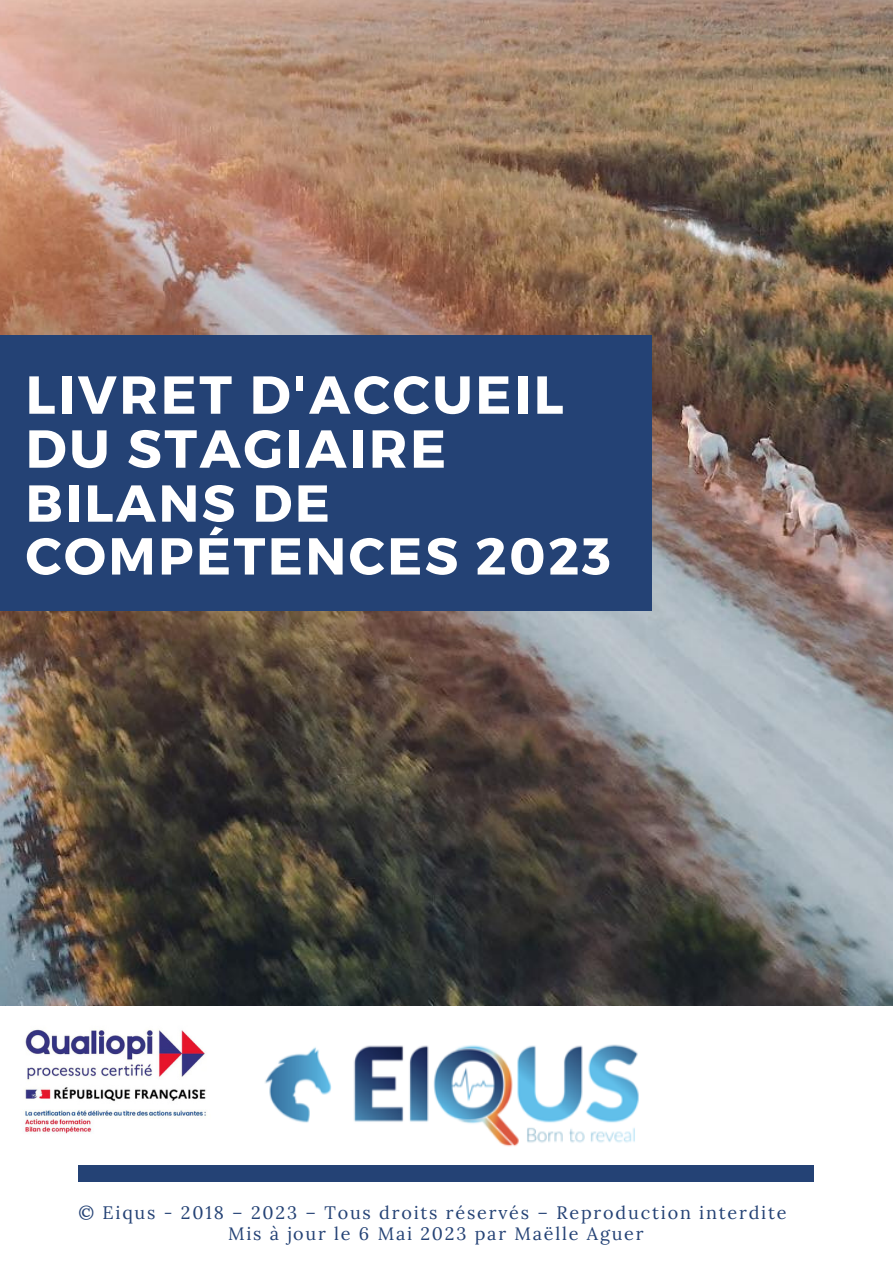
<style>
.page{position:relative;width:893px;height:1264px;background:#fff}
.page>*{position:absolute;margin:0;border:0;box-sizing:border-box;transform-origin:0 0}
.t1{font:700 53.4px "Montserrat";letter-spacing:.05em;color:#fff}
.t2{font:700 51.9px/52.8px "Montserrat";letter-spacing:.05em;color:#fff}
.t3{font:18px "Lora";letter-spacing:.1em;color:#244275}
</style>
<div class="page">
<img style="left:0;top:0;width:892px;height:1005px">
<div style="left:0;top:336px;width:651px;height:274px;background:#244275"></div>
<div style="left:78px;top:1165px;width:735px;height:16px;background:#244275"></div>
<img style="left:265px;top:1044px;width:374px;height:103px">
<img style="left:24px;top:1029px;width:183px;height:105px">
<p class="t1" style="left:26px;top:360px;width:539px">LIVRET D'ACCUEIL</p>
<p class="t1" style="left:26px;top:414px;width:422px">DU STAGIAIRE</p>
<p class="t2" style="left:26px;top:474px;width:586px">BILANS DE<br>COMPÉTENCES 2023</p>
<p class="t3" style="left:78px;top:1200px;width:709px">© Eiqus - 2018 – 2023 – Tous droits réservés – Reproduction interdite</p>
<p class="t3" style="left:228px;top:1221px;width:417px">Mis à jour le 6 Mai 2023 par Maëlle Aguer</p>
</div>
